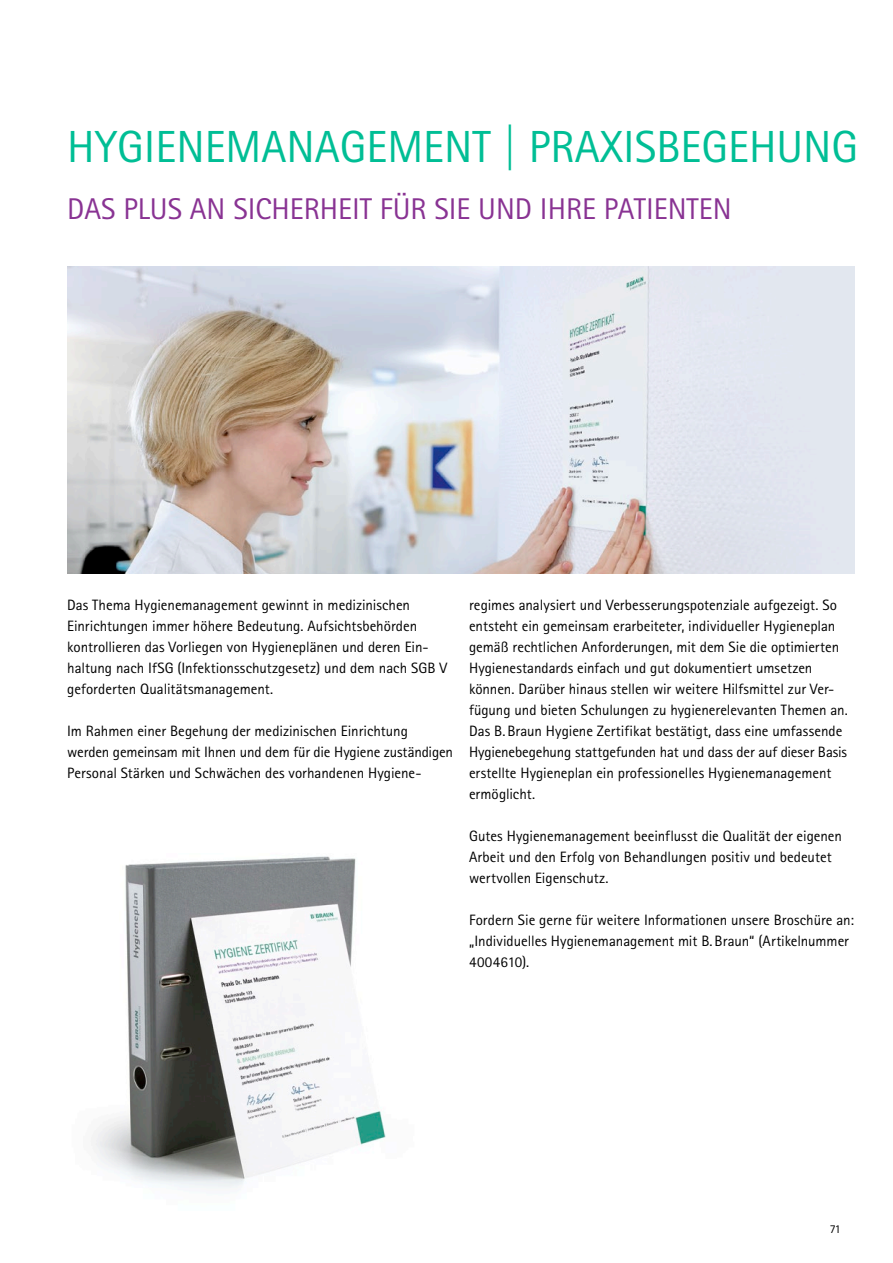
<style>
.page{position:relative;width:893px;height:1263px;background:#fff}
.page>*{position:absolute;margin:0;border:0;box-sizing:border-box;transform-origin:0 0}
.t1{font:45px "Rotis Sans Serif Pro";color:#00be95}
.t2{font:30px "Rotis Sans Serif Pro";color:#893393}
.t3{font:15px/21px "Rotis Sans Serif Pro";letter-spacing:-.005em;color:#000}
.t4{font:12px "Rotis Sans Serif Pro";color:#000}
</style>
<div class="page">
<img style="left:91px;top:856px;width:295px;height:333px">
<img style="left:67px;top:266px;width:788px;height:307px">
<h1 class="t1" style="left:67px;top:120px;width:792px">HYGIENEMANAGEMENT | PRAXISBEGEHUNG</h1>
<h2 class="t2" style="left:67px;top:191px;width:666px">DAS PLUS AN SICHERHEIT FÜR SIE UND IHRE PATIENTEN</h2>
<p class="t3" style="left:67px;top:595px;width:381px">Das Thema Hygienemanagement gewinnt in medizinischen Einrichtungen immer höhere Bedeutung. Aufsichtsbehörden kontrollieren das Vorliegen von Hygieneplänen und deren Ein&shy;haltung nach IfSG (Infektionsschutzgesetz) und dem nach SGB V geforderten Qualitätsmanagement.</p>
<p class="t3" style="left:67px;top:721px;width:387px">Im Rahmen einer Begehung der medizinischen Einrichtung werden gemeinsam mit Ihnen und dem für die Hygiene zuständigen<br>Personal Stärken und Schwächen des vorhandenen Hygiene-</p>
<p class="t3" style="left:469px;top:595px;width:380px">regimes analysiert und Verbesserungspotenziale aufgezeigt. So entsteht ein gemeinsam erarbeiteter, individueller Hygieneplan gemäß rechtlichen Anforderungen, mit dem Sie die optimierten Hygienestandards einfach und gut dokumentiert umsetzen können. Darüber hinaus stellen wir weitere Hilfsmittel zur Ver&shy;fügung und bieten Schulungen zu hygienerelevanten Themen an.<br>Das B.Braun Hygiene Zertifikat bestätigt, dass eine umfassende Hygienebegehung stattgefunden hat und dass der auf dieser Basis erstellte Hygieneplan ein professionelles Hygienemanagement ermöglicht.</p>
<p class="t3" style="left:469px;top:826px;width:374px">Gutes Hygienemanagement beeinflusst die Qualität der eigenen<br>Arbeit und den Erfolg von Behandlungen positiv und bedeutet wertvollen Eigenschutz.</p>
<p class="t3" style="left:469px;top:910px;width:387px">Fordern Sie gerne für weitere Informationen unsere Broschüre an: „Individuelles Hygienemanagement mit B.Braun“ (Artikelnummer<br>4004610).</p>
<p class="t4" style="left:830px;top:1222px;width:13px">71</p>
</div>
